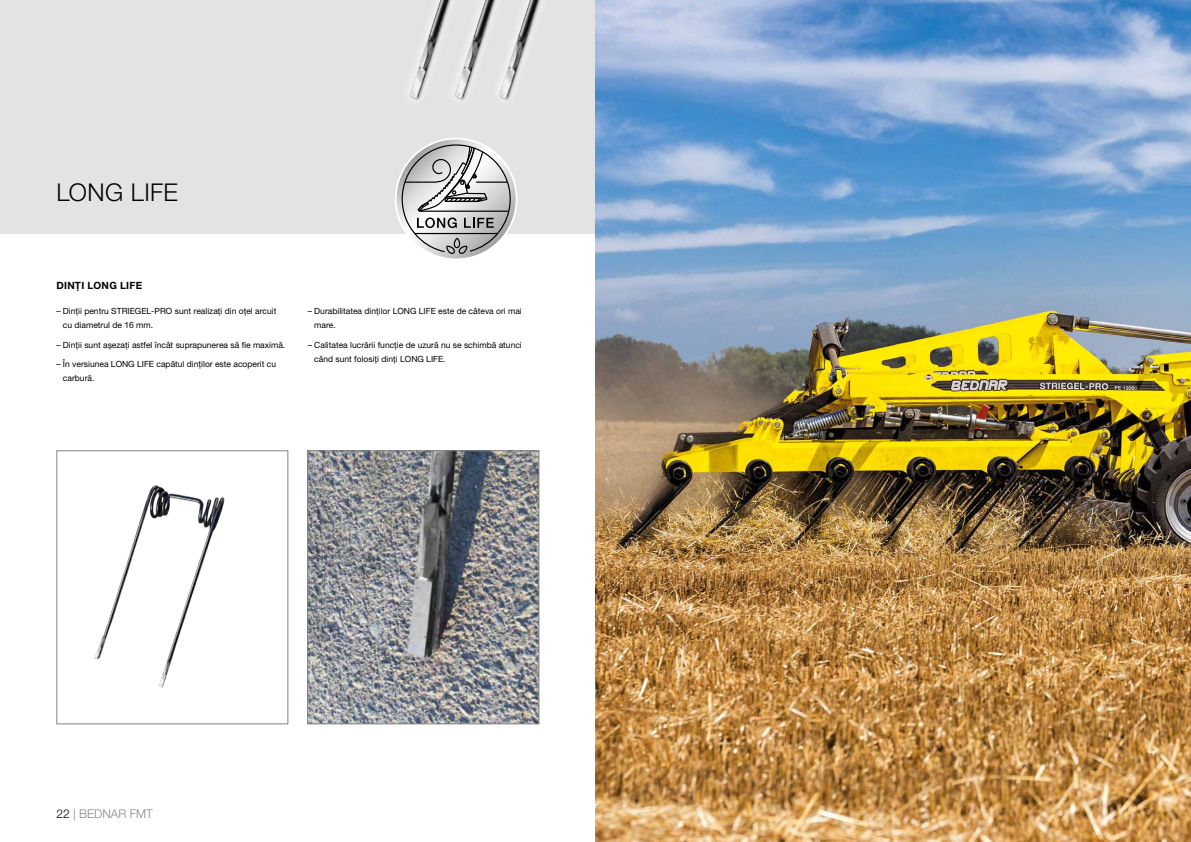
<style>
.page{position:relative;width:1191px;height:842px;background:#fff}
.page>*{position:absolute;margin:0;border:0;box-sizing:border-box;transform-origin:0 0}
.Nadpis_1{font:300 24.5px "Helvetica Neue LT Pro";letter-spacing:.01em;color:#000}
.t1{font:300 12px "Helvetica Neue LT Pro";color:#878787}
.Nadpis_1-2{font:700 10px "Helvetica Neue LT Pro";letter-spacing:.03em;color:#000}
.Základní_text{font:8.5px/14px "Helvetica Neue LT Pro";color:#000}
.s1{color:#000}
</style>
<div class="page">
<div style="left:0;top:0;width:595px;height:233px;background:#e3e3e3"></div>
<svg style="left:395px;top:138px;width:122px;height:121px"></svg>
<img style="left:409px;top:0;width:35px;height:100px">
<img style="left:444px;top:0;width:97px;height:100px">
<img style="left:94px;top:485px;width:131px;height:203px">
<div style="left:57px;top:451px;width:231px;height:273px;border:1px solid #838382"></div>
<img style="left:309px;top:453px;width:228px;height:269px">
<div style="left:307px;top:451px;width:232px;height:273px;border:1px solid #838382"></div>
<img style="left:595px;top:0;width:596px;height:842px">
<p class="Nadpis_1" style="left:56px;top:177px;width:123px">LONG LIFE</p>
<p class="Nadpis_1-2" style="left:56px;top:279px;width:87px">DINȚI LONG LIFE</p>
<p class="Základní_text" style="left:63px;top:304px;width:215px;text-indent:-7px">– Dinții pentru STRIEGEL‑PRO sunt realizați din oțel arcuit cu diametrul de 16 mm.</p>
<p class="Základní_text" style="left:56px;top:338px;width:230px">– Dinții sunt așezați astfel încât suprapunerea să fie maximă.</p>
<p class="Základní_text" style="left:63px;top:357px;width:215px;text-indent:-7px">– În versiunea LONG LIFE capătul dinților este acoperit cu carbură.</p>
<p class="Základní_text" style="left:314px;top:304px;width:209px;text-indent:-7px">– Durabilitatea dinților LONG LIFE este de câteva ori mai mare.</p>
<p class="Základní_text" style="left:314px;top:338px;width:209px;text-indent:-7px">– Calitatea lucrării funcție de uzură nu se schimbă atunci când sunt folosiți dinți LONG LIFE.</p>
<h2 class="t1" style="left:56px;top:806px;width:98px"><span class="s1">22</span> | BEDNAR FMT</h2>
</div>
